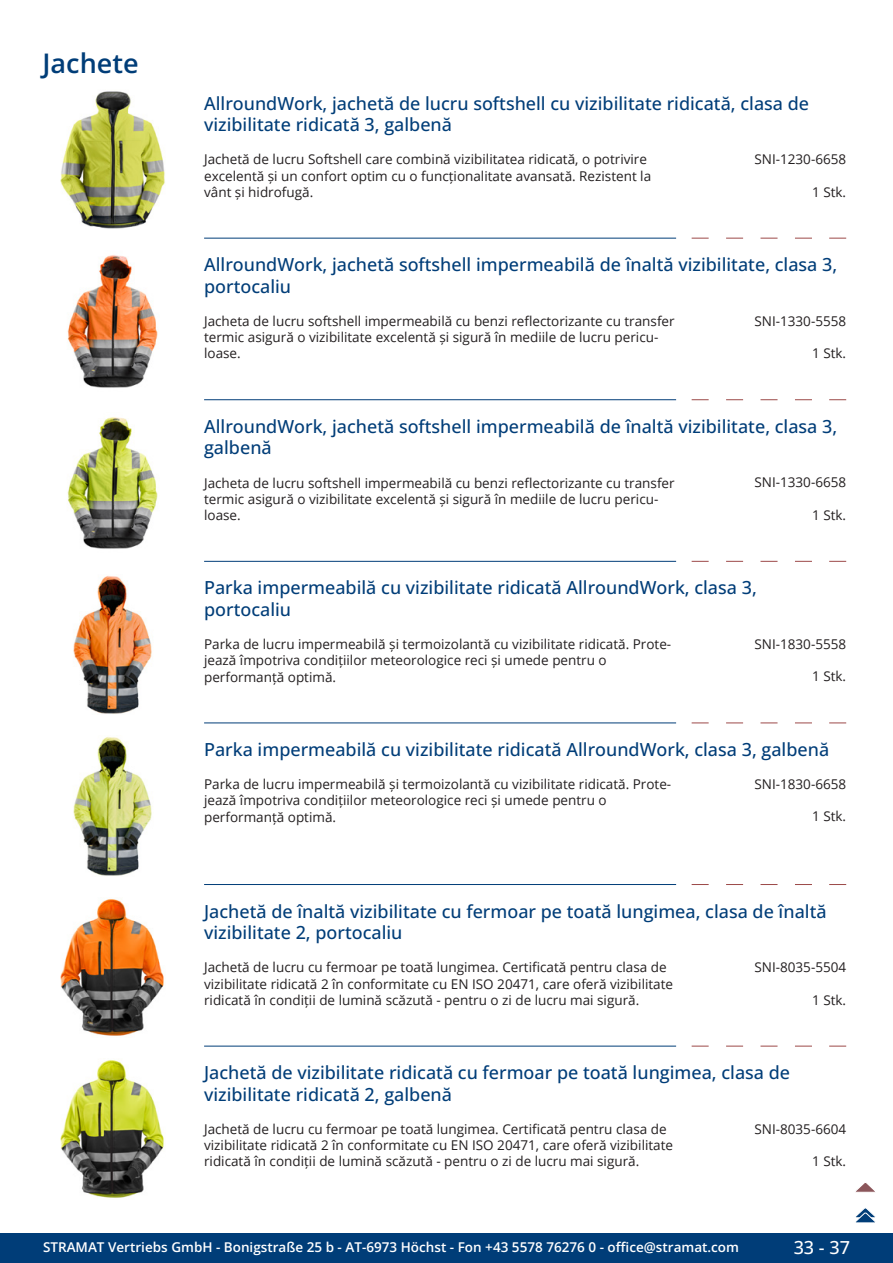
<style>
.page{position:relative;width:893px;height:1263px;background:#fff}
.page>*{position:absolute;margin:0;border:0;box-sizing:border-box;transform-origin:0 0}
.GruppeName{font:600 27px "Open Sans";color:#003d78}
.ArtikelName{font:500 18px/21.6px "Open Sans";color:#003d78}
.t1{font:500 18px "Open Sans";color:#fff}
.Beschreibung{font:13.5px/16.2px "Open Sans";color:#231f20}
.ArtikelNummer{font:13.5px "Open Sans";color:#231f20}
.t2{font:600 13.5px "Open Sans";color:#fff}
</style>
<div class="page">
<div style="left:0;top:1233px;width:893px;height:30px;background:#003d78"></div>
<img style="left:60px;top:91px;width:105px;height:138px">
<img style="left:67px;top:255px;width:91px;height:133px">
<svg style="left:692px;top:238px;width:17px;height:1px"></svg>
<svg style="left:726px;top:238px;width:17px;height:1px"></svg>
<svg style="left:760px;top:238px;width:17px;height:1px"></svg>
<svg style="left:795px;top:238px;width:17px;height:1px"></svg>
<svg style="left:829px;top:238px;width:17px;height:1px"></svg>
<hr style="left:204px;top:238px;width:472px;height:1px;background:#003d78">
<img style="left:67px;top:417px;width:91px;height:132px">
<svg style="left:692px;top:399px;width:17px;height:1px"></svg>
<svg style="left:726px;top:399px;width:17px;height:1px"></svg>
<svg style="left:760px;top:399px;width:17px;height:1px"></svg>
<svg style="left:795px;top:399px;width:17px;height:1px"></svg>
<svg style="left:829px;top:399px;width:17px;height:1px"></svg>
<hr style="left:204px;top:399px;width:472px;height:1px;background:#003d78">
<img style="left:73px;top:576px;width:79px;height:138px">
<svg style="left:692px;top:561px;width:17px;height:1px"></svg>
<svg style="left:726px;top:561px;width:17px;height:1px"></svg>
<svg style="left:760px;top:561px;width:17px;height:1px"></svg>
<svg style="left:795px;top:561px;width:17px;height:1px"></svg>
<svg style="left:829px;top:561px;width:17px;height:1px"></svg>
<hr style="left:204px;top:561px;width:472px;height:1px;background:#003d78">
<img style="left:73px;top:737px;width:79px;height:139px">
<svg style="left:692px;top:723px;width:17px;height:1px"></svg>
<svg style="left:726px;top:723px;width:17px;height:1px"></svg>
<svg style="left:760px;top:723px;width:17px;height:1px"></svg>
<svg style="left:795px;top:723px;width:17px;height:1px"></svg>
<svg style="left:829px;top:723px;width:17px;height:1px"></svg>
<hr style="left:204px;top:723px;width:472px;height:1px;background:#003d78">
<img style="left:60px;top:899px;width:104px;height:137px">
<svg style="left:692px;top:884px;width:17px;height:1px"></svg>
<svg style="left:726px;top:884px;width:17px;height:1px"></svg>
<svg style="left:760px;top:884px;width:17px;height:1px"></svg>
<svg style="left:795px;top:884px;width:17px;height:1px"></svg>
<svg style="left:829px;top:884px;width:17px;height:1px"></svg>
<hr style="left:204px;top:884px;width:472px;height:1px;background:#003d78">
<img style="left:60px;top:1060px;width:104px;height:138px">
<svg style="left:692px;top:1046px;width:17px;height:1px"></svg>
<svg style="left:726px;top:1046px;width:17px;height:1px"></svg>
<svg style="left:760px;top:1046px;width:17px;height:1px"></svg>
<svg style="left:795px;top:1046px;width:17px;height:1px"></svg>
<svg style="left:829px;top:1046px;width:17px;height:1px"></svg>
<hr style="left:204px;top:1046px;width:472px;height:1px;background:#003d78">
<svg style="left:856px;top:1183px;width:19px;height:9px"></svg>
<svg style="left:855px;top:1208px;width:21px;height:15px"></svg>
<p class="GruppeName" style="left:43px;top:44px;width:98px">Jachete</p>
<p class="ArtikelName" style="left:204px;top:92px;width:606px">AllroundWork, jachetă de lucru softshell cu vizibilitate ridicată, clasa de vizibilitate ridicată 3, galbenă</p>
<p class="Beschreibung" style="left:204px;top:151px;width:449px">Jachetă de lucru Softshell care combină vizibilitatea ridicată, o potrivire excelentă și un confort optim cu o funcționalitate avansată. Rezistent la vânt și hidrofugă.</p>
<p class="ArtikelNummer" style="left:754px;top:150px;width:93px">SNI-1230-6658</p>
<p class="ArtikelNummer" style="left:812px;top:182px;width:36px">1 Stk.</p>
<p class="ArtikelName" style="left:204px;top:253px;width:635px">AllroundWork, jachetă softshell impermeabilă de înaltă vizibilitate, clasa 3, portocaliu</p>
<p class="Beschreibung" style="left:204px;top:313px;width:472px">Jacheta de lucru softshell impermeabilă cu benzi reflectorizante cu transfer termic asigură o vizibilitate excelentă și sigură în mediile de lucru pericu&shy;loase.</p>
<p class="ArtikelNummer" style="left:754px;top:312px;width:93px">SNI-1330-5558</p>
<p class="ArtikelNummer" style="left:812px;top:344px;width:36px">1 Stk.</p>
<p class="ArtikelName" style="left:204px;top:415px;width:635px">AllroundWork, jachetă softshell impermeabilă de înaltă vizibilitate, clasa 3, galbenă</p>
<p class="Beschreibung" style="left:204px;top:474px;width:472px">Jacheta de lucru softshell impermeabilă cu benzi reflectorizante cu transfer termic asigură o vizibilitate excelentă și sigură în mediile de lucru pericu&shy;loase.</p>
<p class="ArtikelNummer" style="left:754px;top:473px;width:93px">SNI-1330-6658</p>
<p class="ArtikelNummer" style="left:812px;top:506px;width:36px">1 Stk.</p>
<p class="ArtikelName" style="left:204px;top:576px;width:554px">Parka impermeabilă cu vizibilitate ridicată AllroundWork, clasa 3, portocaliu</p>
<p class="Beschreibung" style="left:204px;top:636px;width:467px">Parka de lucru impermeabilă și termoizolantă cu vizibilitate ridicată. Prote&shy;jează împotriva condițiilor meteorologice reci și umede pentru o performanță optimă.</p>
<p class="ArtikelNummer" style="left:754px;top:635px;width:93px">SNI-1830-5558</p>
<p class="ArtikelNummer" style="left:812px;top:667px;width:36px">1 Stk.</p>
<p class="ArtikelName" style="left:204px;top:738px;width:627px">Parka impermeabilă cu vizibilitate ridicată AllroundWork, clasa 3, galbenă</p>
<p class="Beschreibung" style="left:204px;top:776px;width:467px">Parka de lucru impermeabilă și termoizolantă cu vizibilitate ridicată. Prote&shy;jează împotriva condițiilor meteorologice reci și umede pentru o performanță optimă.</p>
<p class="ArtikelNummer" style="left:754px;top:775px;width:93px">SNI-1830-6658</p>
<p class="ArtikelNummer" style="left:812px;top:807px;width:36px">1 Stk.</p>
<p class="ArtikelName" style="left:204px;top:900px;width:624px">Jachetă de înaltă vizibilitate cu fermoar pe toată lungimea, clasa de înaltă vizibilitate 2, portocaliu</p>
<p class="Beschreibung" style="left:204px;top:959px;width:470px">Jachetă de lucru cu fermoar pe toată lungimea. Certificată pentru clasa de vizibilitate ridicată 2 în conformitate cu EN ISO 20471, care oferă vizibilitate ridicată în condiții de lumină scăzută - pentru o zi de lucru mai sigură.</p>
<p class="ArtikelNummer" style="left:754px;top:958px;width:93px">SNI-8035-5504</p>
<p class="ArtikelNummer" style="left:812px;top:990px;width:36px">1 Stk.</p>
<p class="ArtikelName" style="left:204px;top:1061px;width:588px">Jachetă de vizibilitate ridicată cu fermoar pe toată lungimea, clasa de vizibilitate ridicată 2, galbenă</p>
<p class="Beschreibung" style="left:204px;top:1120px;width:470px">Jachetă de lucru cu fermoar pe toată lungimea. Certificată pentru clasa de vizibilitate ridicată 2 în conformitate cu EN ISO 20471, care oferă vizibilitate ridicată în condiții de lumină scăzută - pentru o zi de lucru mai sigură.</p>
<p class="ArtikelNummer" style="left:754px;top:1120px;width:93px">SNI-8035-6604</p>
<p class="ArtikelNummer" style="left:812px;top:1152px;width:36px">1 Stk.</p>
<p class="t2" style="left:43px;top:1238px;width:698px">STRAMAT Vertriebs GmbH - Bonigstraße 25 b - AT-6973 Höchst - Fon +43 5578 76276 0 - office@stramat.com</p>
<h2 class="t1" style="left:794px;top:1234px;width:58px">33 - 37</h2>
</div>
